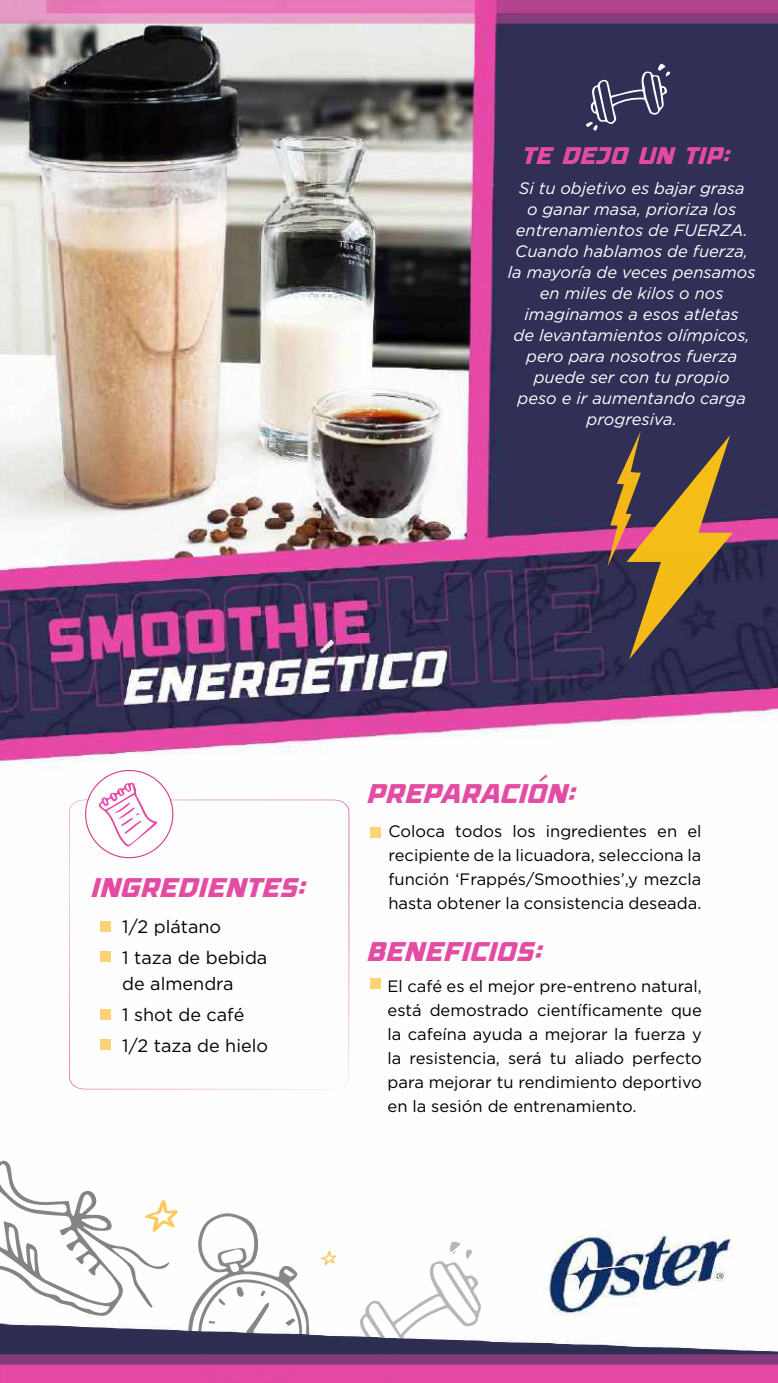
<style>
.page{position:relative;width:778px;height:1383px;background:#fff}
.page>*{position:absolute;margin:0;border:0;box-sizing:border-box;transform-origin:0 0}
.t1{font:italic 27px "Avega";letter-spacing:-.02em;color:#e44ca3}
.t2{font:italic 24px "Avega";letter-spacing:-.02em;color:#e44ca3}
.t3{font:18px/25.5px "Gotham";color:#020203}
.t4{font:16.5px/24px "Gotham";color:#000;text-align:justify}
.t5{font:italic 16.5px/21px "Gotham";color:#fff;text-align:center}
</style>
<div class="page">
<img style="left:0;top:0;width:778px;height:1323px">
<svg style="left:188px;top:1211px;width:122px;height:112px"></svg>
<img style="left:0;top:1323px;width:778px;height:59px">
<svg style="left:321px;top:1250px;width:15px;height:15px"></svg>
<svg style="left:0;top:1160px;width:178px;height:156px"></svg>
<svg style="left:69px;top:799px;width:280px;height:290px"></svg>
<div style="left:86px;top:770px;width:87px;height:87px;background:#fff;border-radius:50%"></div>
<div style="left:100px;top:921px;width:10px;height:11px;background:#fed376"></div>
<div style="left:100px;top:951px;width:10px;height:11px;background:#fed376"></div>
<div style="left:100px;top:1008px;width:10px;height:11px;background:#fed376"></div>
<div style="left:100px;top:1039px;width:10px;height:11px;background:#fed376"></div>
<svg style="left:359px;top:1163px;width:128px;height:219px"></svg>
<svg style="left:607px;top:431px;width:125px;height:228px"></svg>
<svg style="left:586px;top:64px;width:84px;height:67px"></svg>
<svg style="left:98px;top:782px;width:59px;height:65px"></svg>
<div style="left:370px;top:827px;width:10px;height:11px;background:#fed376"></div>
<div style="left:370px;top:978px;width:10px;height:11px;background:#fed376"></div>
<h2 class="t2" style="left:523px;top:139px;width:210px">TE DEJO UN TIP:</h2>
<p class="t5" style="left:508px;top:177px;width:249px">Si tu objetivo es bajar grasa<br>o ganar masa, prioriza los entrenamientos de FUERZA.<br>Cuando hablamos de fuerza, la mayoría de veces pensamos en miles de kilos o nos imaginamos a esos atletas<br>de levantamientos olímpicos, pero para nosotros fuerza puede ser con tu propio<br>peso e ir aumentando carga progresiva.</p>
<h1 class="t1" style="left:92px;top:868px;width:217px">INGREDIENTES:</h1>
<p class="t3" style="left:101px;top:913px;width:122px">• 1/2 plátano</p>
<p class="t3" style="left:122px;top:944px;width:147px;text-indent:-21px">• 1 taza de bebida de almendra</p>
<p class="t3" style="left:101px;top:1001px;width:145px">• 1 shot de café</p>
<p class="t3" style="left:101px;top:1032px;width:169px">• 1/2 taza de hielo</p>
<h1 class="t1" style="left:368px;top:774px;width:211px">PREPARACIÓN:</h1>
<p class="t4" style="left:388px;top:818px;width:314px">Coloca todos los ingredientes en el recipiente de la licuadora, selecciona la función ‘Frappés/Smoothies’,y mezcla hasta obtener la consistencia deseada.</p>
<h1 class="t1" style="left:368px;top:932px;width:178px">BENEFICIOS:</h1>
<p class="t4" style="left:387px;top:973px;width:316px">El café es el mejor pre-entreno natural, está demostrado científicamente que la cafeína ayuda a mejorar la fuerza y la resistencia, será tu aliado perfecto para mejorar tu rendimiento deportivo en la sesión de entrenamiento.</p>
</div>
